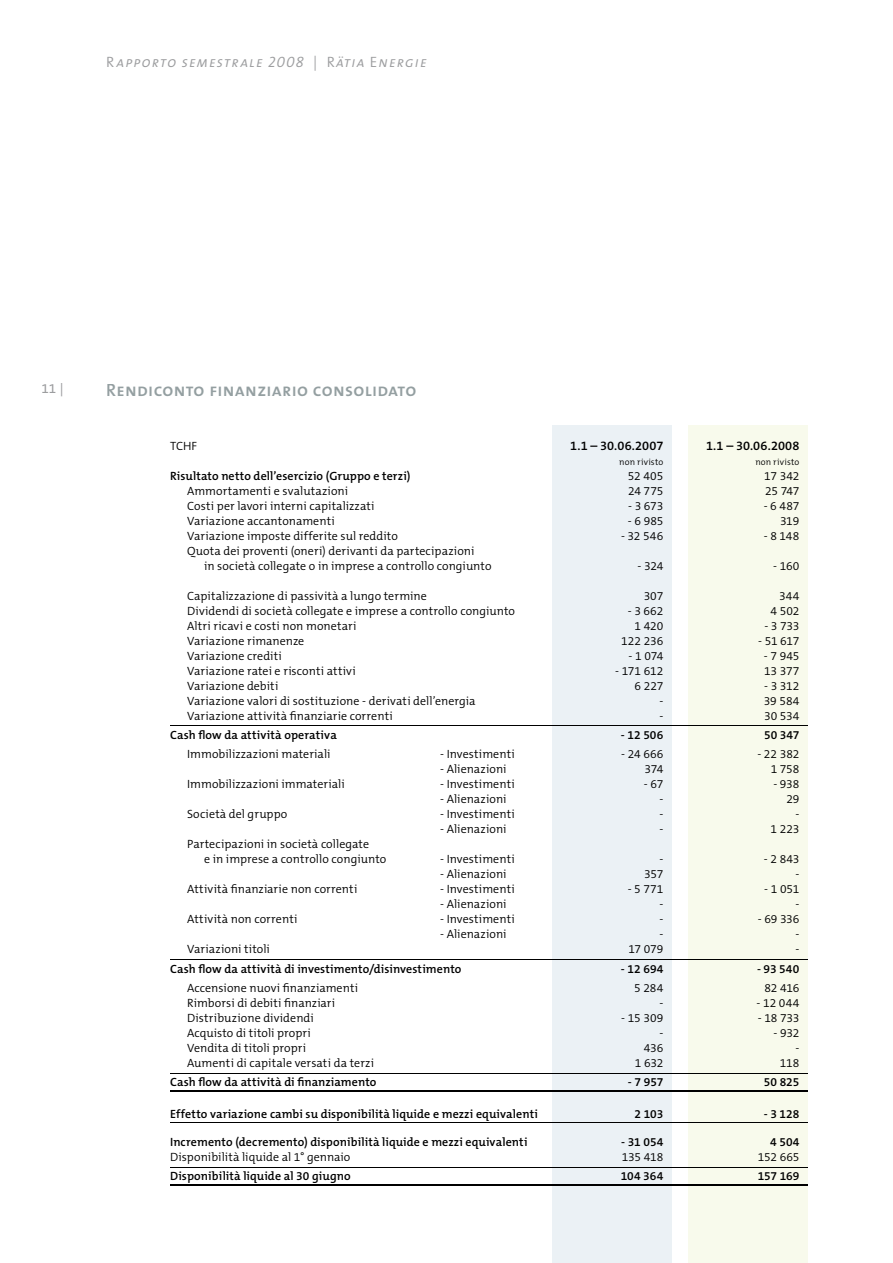
<style>
.page{position:relative;width:893px;height:1263px;background:#fff}
.page>*{position:absolute;margin:0;border:0;box-sizing:border-box;transform-origin:0 0}
.t1{font:18px "The Sans Semi Bold Caps";letter-spacing:.015em;color:#949fa1}
.t2{font:italic 15px "The Sans Semi Light Caps";letter-spacing:.065em;color:#9c9d9f}
.t3{font:13.5px "The Mix B5 Plain";color:#9c9d9f}
.t4{font:600 12.75px "The Mix B6";letter-spacing:.005em;color:#000}
.t5{font:300 12px/15px "The Mix B4";letter-spacing:.005em;color:#000}
.t6{font:600 12px "The Mix B6";letter-spacing:.01em;color:#000}
.t7{font:300 9px "The Mix B4";letter-spacing:.015em;color:#000}
.s1{font-style:normal}
</style>
<div class="page">
<div style="left:553px;top:425px;width:119px;height:838px;background:#ebf1f5"></div>
<div style="left:689px;top:425px;width:119px;height:838px;background:#f8faec"></div>
<hr style="left:170px;top:726px;width:638px;height:1px;background:#000">
<hr style="left:170px;top:959px;width:638px;height:1px;background:#000">
<hr style="left:170px;top:1073px;width:638px;height:1px;background:#000">
<hr style="left:170px;top:1090px;width:638px;height:1px;background:#000">
<hr style="left:170px;top:1122px;width:638px;height:1px;background:#000">
<hr style="left:170px;top:1167px;width:638px;height:1px;background:#000">
<hr style="left:170px;top:1184px;width:638px;height:1px;background:#000">
<p class="t2" style="left:106px;top:52px;width:322px"><span class="s1">R</span>apporto semestrale 2008 | <span class="s1">R</span>ätia <span class="s1">E</span>nergie</p>
<p class="t3" style="left:41px;top:381px;width:24px">11 |</p>
<h1 class="t1" style="left:106px;top:379px;width:312px">Rendiconto finanziario consolidato</h1>
<p class="t5" style="left:170px;top:438px;width:29px">TCHF</p>
<p class="t4" style="left:570px;top:438px;width:95px">1.1 – 30.06.2007</p>
<p class="t4" style="left:706px;top:438px;width:95px">1.1 – 30.06.2008</p>
<p class="t7" style="left:619px;top:457px;width:46px">non rivisto</p>
<p class="t7" style="left:755px;top:457px;width:46px">non rivisto</p>
<p class="t6" style="left:170px;top:469px;width:242px">Risultato netto dell’esercizio (Gruppo e terzi)</p>
<p class="t5" style="left:628px;top:468px;width:37px">52 405</p>
<p class="t5" style="left:764px;top:468px;width:37px">17 342</p>
<p class="t5" style="left:187px;top:483px;width:162px">Ammortamenti e svalutazioni</p>
<p class="t5" style="left:628px;top:483px;width:37px">24 775</p>
<p class="t5" style="left:765px;top:483px;width:36px">25 747</p>
<p class="t5" style="left:187px;top:498px;width:189px">Costi per lavori interni capitalizzati</p>
<p class="t5" style="left:628px;top:498px;width:37px">- 3 673</p>
<p class="t5" style="left:764px;top:498px;width:37px">- 6 487</p>
<p class="t5" style="left:187px;top:513px;width:149px">Variazione accantonamenti</p>
<p class="t5" style="left:628px;top:513px;width:37px">- 6 985</p>
<p class="t5" style="left:780px;top:513px;width:21px">319</p>
<p class="t5" style="left:187px;top:528px;width:212px">Variazione imposte differite sul reddito</p>
<p class="t5" style="left:621px;top:528px;width:44px">- 32 546</p>
<p class="t5" style="left:764px;top:528px;width:37px">- 8 148</p>
<p class="t5" style="left:204px;top:543px;width:289px;text-indent:-17px">Quota dei proventi (oneri) derivanti da partecipazioni<br>in società collegate o in imprese a controllo congiunto</p>
<p class="t5" style="left:637px;top:558px;width:27px">- 324</p>
<p class="t5" style="left:773px;top:558px;width:28px">- 160</p>
<p class="t5" style="left:187px;top:588px;width:241px">Capitalizzazione di passività a lungo termine</p>
<p class="t5" style="left:644px;top:588px;width:21px">307</p>
<p class="t5" style="left:779px;top:588px;width:22px">344</p>
<p class="t5" style="left:187px;top:603px;width:329px">Dividendi di società collegate e imprese a controllo congiunto</p>
<p class="t5" style="left:628px;top:603px;width:37px">- 3 662</p>
<p class="t5" style="left:771px;top:603px;width:30px">4 502</p>
<p class="t5" style="left:187px;top:618px;width:171px">Altri ricavi e costi non monetari</p>
<p class="t5" style="left:635px;top:618px;width:30px">1 420</p>
<p class="t5" style="left:764px;top:618px;width:37px">- 3 733</p>
<p class="t5" style="left:187px;top:633px;width:119px">Variazione rimanenze</p>
<p class="t5" style="left:621px;top:633px;width:44px">122 236</p>
<p class="t5" style="left:758px;top:633px;width:43px">- 51 617</p>
<p class="t5" style="left:187px;top:648px;width:96px">Variazione crediti</p>
<p class="t5" style="left:629px;top:648px;width:36px">- 1 074</p>
<p class="t5" style="left:764px;top:648px;width:37px">- 7 945</p>
<p class="t5" style="left:187px;top:663px;width:170px">Variazione ratei e risconti attivi</p>
<p class="t5" style="left:615px;top:663px;width:50px">- 171 612</p>
<p class="t5" style="left:764px;top:663px;width:37px">13 377</p>
<p class="t5" style="left:187px;top:678px;width:93px">Variazione debiti</p>
<p class="t5" style="left:635px;top:678px;width:30px">6 227</p>
<p class="t5" style="left:764px;top:678px;width:37px">- 3 312</p>
<p class="t5" style="left:187px;top:693px;width:290px">Variazione valori di sostituzione - derivati dell’energia</p>
<p class="t5" style="left:659px;top:693px;width:5px">-</p>
<p class="t5" style="left:764px;top:693px;width:37px">39 584</p>
<p class="t5" style="left:187px;top:708px;width:207px">Variazione attività finanziarie correnti</p>
<p class="t5" style="left:659px;top:708px;width:5px">-</p>
<p class="t5" style="left:764px;top:708px;width:37px">30 534</p>
<p class="t6" style="left:170px;top:728px;width:168px">Cash flow da attività operativa</p>
<p class="t6" style="left:621px;top:728px;width:44px">- 12 506</p>
<p class="t6" style="left:764px;top:728px;width:37px">50 347</p>
<p class="t5" style="left:187px;top:747px;width:145px">Immobilizzazioni materiali</p>
<p class="t5" style="left:440px;top:747px;width:76px">- Investimenti</p>
<p class="t5" style="left:621px;top:747px;width:44px">- 24 666</p>
<p class="t5" style="left:757px;top:747px;width:44px">- 22 382</p>
<p class="t5" style="left:440px;top:762px;width:68px">- Alienazioni</p>
<p class="t5" style="left:644px;top:762px;width:20px">374</p>
<p class="t5" style="left:771px;top:762px;width:30px">1 758</p>
<p class="t5" style="left:187px;top:777px;width:159px">Immobilizzazioni immateriali</p>
<p class="t5" style="left:440px;top:777px;width:76px">- Investimenti</p>
<p class="t5" style="left:644px;top:777px;width:21px">- 67</p>
<p class="t5" style="left:773px;top:777px;width:28px">- 938</p>
<p class="t5" style="left:440px;top:792px;width:68px">- Alienazioni</p>
<p class="t5" style="left:659px;top:792px;width:5px">-</p>
<p class="t5" style="left:786px;top:792px;width:15px">29</p>
<p class="t5" style="left:187px;top:807px;width:102px">Società del gruppo</p>
<p class="t5" style="left:440px;top:807px;width:76px">- Investimenti</p>
<p class="t5" style="left:659px;top:807px;width:5px">-</p>
<p class="t5" style="left:795px;top:807px;width:5px">-</p>
<p class="t5" style="left:440px;top:822px;width:68px">- Alienazioni</p>
<p class="t5" style="left:659px;top:822px;width:5px">-</p>
<p class="t5" style="left:770px;top:822px;width:30px">1 223</p>
<p class="t5" style="left:204px;top:837px;width:184px;text-indent:-17px">Partecipazioni in società collegate<br>e in imprese a controllo congiunto</p>
<p class="t5" style="left:440px;top:852px;width:76px">- Investimenti</p>
<p class="t5" style="left:659px;top:852px;width:5px">-</p>
<p class="t5" style="left:764px;top:852px;width:37px">- 2 843</p>
<p class="t5" style="left:440px;top:867px;width:68px">- Alienazioni</p>
<p class="t5" style="left:644px;top:867px;width:21px">357</p>
<p class="t5" style="left:795px;top:867px;width:5px">-</p>
<p class="t5" style="left:187px;top:882px;width:172px">Attività finanziarie non correnti</p>
<p class="t5" style="left:440px;top:882px;width:76px">- Investimenti</p>
<p class="t5" style="left:628px;top:882px;width:37px">- 5 771</p>
<p class="t5" style="left:764px;top:882px;width:37px">- 1 051</p>
<p class="t5" style="left:440px;top:897px;width:68px">- Alienazioni</p>
<p class="t5" style="left:659px;top:897px;width:5px">-</p>
<p class="t5" style="left:795px;top:897px;width:5px">-</p>
<p class="t5" style="left:187px;top:912px;width:112px">Attività non correnti</p>
<p class="t5" style="left:440px;top:912px;width:76px">- Investimenti</p>
<p class="t5" style="left:659px;top:912px;width:5px">-</p>
<p class="t5" style="left:758px;top:912px;width:43px">- 69 336</p>
<p class="t5" style="left:440px;top:927px;width:68px">- Alienazioni</p>
<p class="t5" style="left:659px;top:927px;width:5px">-</p>
<p class="t5" style="left:795px;top:927px;width:5px">-</p>
<p class="t5" style="left:187px;top:942px;width:84px">Variazioni titoli</p>
<p class="t5" style="left:628px;top:942px;width:36px">17 079</p>
<p class="t5" style="left:795px;top:942px;width:5px">-</p>
<p class="t6" style="left:170px;top:962px;width:293px">Cash flow da attività di investimento/disinvestimento</p>
<p class="t6" style="left:621px;top:962px;width:44px">- 12 694</p>
<p class="t6" style="left:757px;top:962px;width:44px">- 93 540</p>
<p class="t5" style="left:187px;top:980px;width:173px">Accensione nuovi finanziamenti</p>
<p class="t5" style="left:634px;top:980px;width:31px">5 284</p>
<p class="t5" style="left:764px;top:980px;width:37px">82 416</p>
<p class="t5" style="left:187px;top:995px;width:150px">Rimborsi di debiti finanziari</p>
<p class="t5" style="left:659px;top:995px;width:5px">-</p>
<p class="t5" style="left:756px;top:995px;width:44px">- 12 044</p>
<p class="t5" style="left:187px;top:1010px;width:128px">Distribuzione dividendi</p>
<p class="t5" style="left:621px;top:1010px;width:44px">- 15 309</p>
<p class="t5" style="left:758px;top:1010px;width:43px">- 18 733</p>
<p class="t5" style="left:187px;top:1025px;width:125px">Acquisto di titoli propri</p>
<p class="t5" style="left:659px;top:1025px;width:5px">-</p>
<p class="t5" style="left:774px;top:1025px;width:27px">- 932</p>
<p class="t5" style="left:187px;top:1040px;width:120px">Vendita di titoli propri</p>
<p class="t5" style="left:644px;top:1040px;width:21px">436</p>
<p class="t5" style="left:795px;top:1040px;width:5px">-</p>
<p class="t5" style="left:187px;top:1055px;width:189px">Aumenti di capitale versati da terzi</p>
<p class="t5" style="left:635px;top:1055px;width:30px">1 632</p>
<p class="t5" style="left:780px;top:1055px;width:21px">118</p>
<p class="t6" style="left:170px;top:1075px;width:208px">Cash flow da attività di finanziamento</p>
<p class="t6" style="left:628px;top:1075px;width:37px">- 7 957</p>
<p class="t6" style="left:764px;top:1075px;width:37px">50 825</p>
<p class="t6" style="left:170px;top:1107px;width:369px">Effetto variazione cambi su disponibilità liquide e mezzi equivalenti</p>
<p class="t6" style="left:634px;top:1107px;width:30px">2 103</p>
<p class="t6" style="left:764px;top:1107px;width:37px">- 3 128</p>
<p class="t6" style="left:170px;top:1135px;width:359px">Incremento (decremento) disponibilità liquide e mezzi equivalenti</p>
<p class="t6" style="left:621px;top:1135px;width:44px">- 31 054</p>
<p class="t6" style="left:770px;top:1135px;width:31px">4 504</p>
<p class="t5" style="left:170px;top:1149px;width:182px">Disponibilità liquide al 1° gennaio</p>
<p class="t5" style="left:622px;top:1149px;width:43px">135 418</p>
<p class="t5" style="left:758px;top:1149px;width:43px">152 665</p>
<p class="t6" style="left:170px;top:1169px;width:182px">Disponibilità liquide al 30 giugno</p>
<p class="t6" style="left:621px;top:1169px;width:44px">104 364</p>
<p class="t6" style="left:758px;top:1169px;width:43px">157 169</p>
</div>
